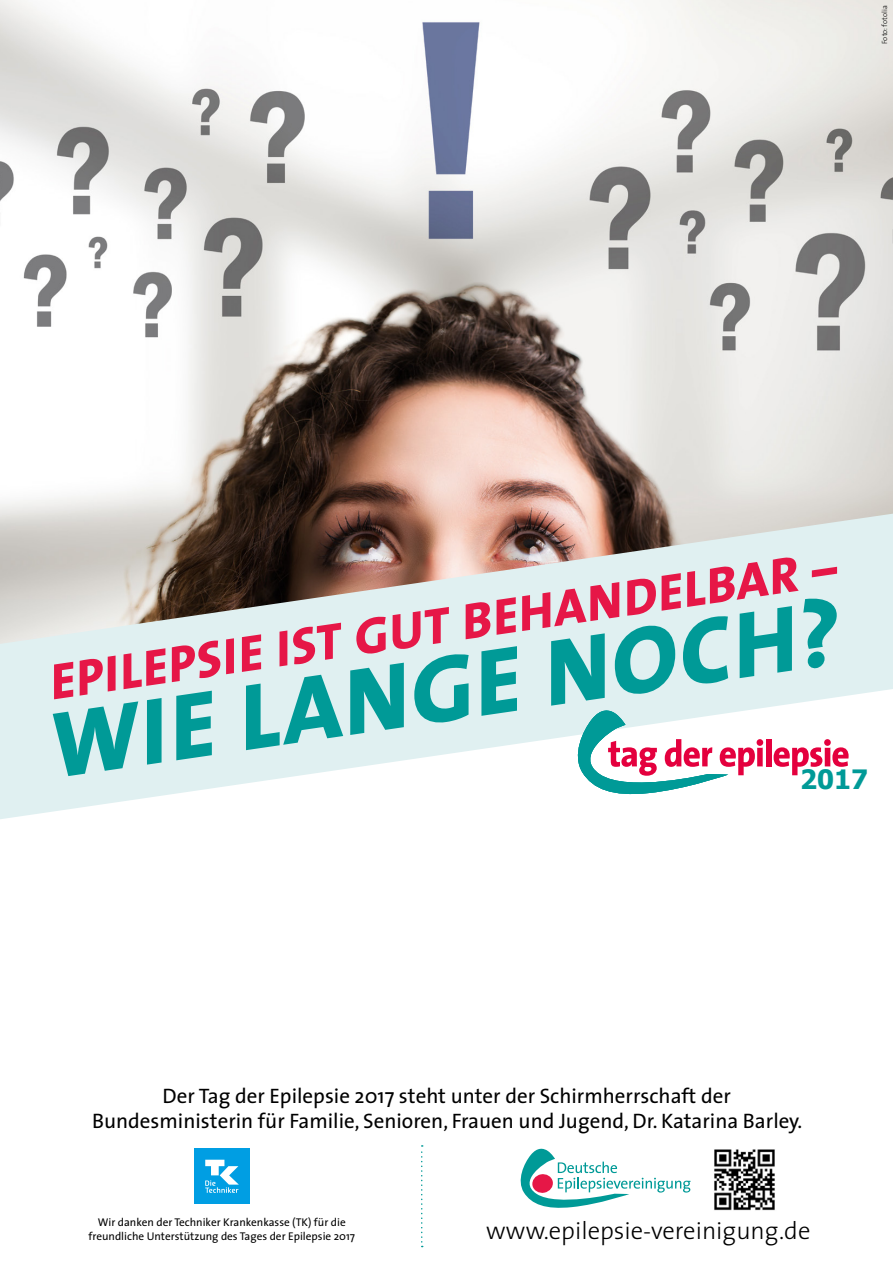
<style>
.page{position:relative;width:893px;height:1263px;background:#fff}
.page>*{position:absolute;margin:0;border:0;box-sizing:border-box;transform-origin:0 0}
.t1{font:italic 800 94.5px "The Sans";color:#009a97}
.t2{font:italic 800 51px "The Sans";color:#e61747}
.t3{font:700 26.55px "Tahoma";color:#009a97}
.t4{font:300 24.75px "The Sans";color:#000}
.t5{font:21px/25.5px "The Sans";color:#000;text-align:center}
.t6{font:11.25px/13.5px "The Sans";color:#000;text-align:center}
.t7{font:300 7.5px "The Sans";color:#000}
</style>
<div class="page">
<img style="left:0;top:0;width:893px;height:514px">
<svg style="left:520px;top:1148px;width:170px;height:60px"></svg>
<svg style="left:0;top:514px;width:893px;height:305px;fill:#e0f0f1"></svg>
<svg style="left:572px;top:708px;width:191px;height:89px"></svg>
<div style="left:766px;top:739px;width:5px;height:27px;background:#e4003e"></div>
<svg style="left:774px;top:739px;width:75px;height:36px"></svg>
<div style="left:194px;top:1148px;width:55px;height:56px;background:#009ee3"></div>
<svg style="left:205px;top:1160px;width:34px;height:33px"></svg>
<svg style="left:421px;top:1145px;width:2px;height:102px"></svg>
<img style="left:714px;top:1149px;width:61px;height:62px">
<p class="t7" style="left:878px;top:44px;width:40px;rotate:-90deg">Foto: fotolia</p>
<h2 class="t2" style="left:42px;top:638px;width:796px;rotate:-8deg">EPILEPSIE IST GUT BEHANDELBAR –</h2>
<h1 class="t1" style="left:35px;top:666px;width:799px;rotate:-8deg">WIE LANGE NOCH?</h1>
<p class="t3" style="left:800px;top:760px;width:69px">2017</p>
<p class="t5" style="left:92px;top:1082px;width:712px">Der Tag der Epilepsie 2017 steht unter der Schirmherrschaft der<br>Bundesministerin für Familie, Senioren, Frauen und Jugend, Dr. Katarina Barley.</p>
<p class="t6" style="left:89px;top:1215px;width:268px">Wir danken der Techniker Krankenkasse (TK) für die freundliche Unterstützung des Tages der Epilepsie 2017</p>
<p class="t4" style="left:486px;top:1210px;width:326px">www.epilepsie-vereinigung.de</p>
</div>
